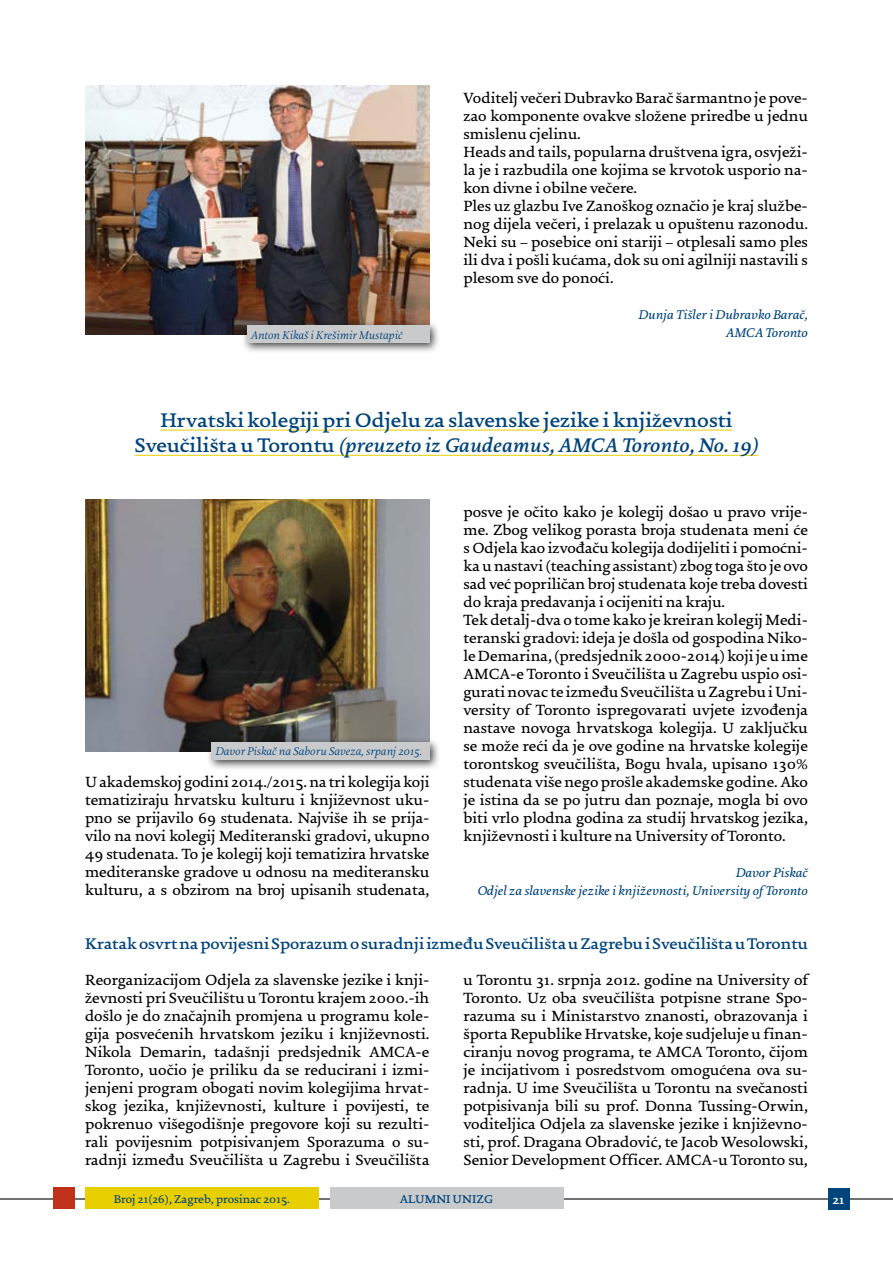
<style>
.page{position:relative;width:893px;height:1263px;background:#fff}
.page>*{position:absolute;margin:0;border:0;box-sizing:border-box;transform-origin:0 0}
.t1{font:700 21px/25.2px "Uni Zg";color:#00447c;text-align:center}
.t2{font:700 16.5px "Uni Zg";color:#00447c}
.t3{font:500 15.75px/18px "Uni Zg";color:#000;text-align:justify}
.t4{font:italic 500 13.5px/18px "Uni Zg";color:#00447c;text-align:right}
.t5{font:700 13.5px "Uni Zg";color:#fff}
.t6{font:italic 300 12px "Uni Zg";color:#00447c}
.t7{font:500 12px "Uni Zg";color:#00447c}
.t8{font:700 12px "Uni Zg";color:#00447c}
.s1{font-style:italic}
</style>
<div class="page">
<hr style="left:0;top:1198px;width:893px;height:1px;background:#717073">
<div style="left:828px;top:1188px;width:21px;height:21px;background:#00447c"></div>
<div style="left:53px;top:1188px;width:21px;height:21px;background:#c0311a"></div>
<div style="left:330px;top:1188px;width:233px;height:21px;background:#c9cacc"></div>
<div style="left:85px;top:1188px;width:234px;height:21px;background:#e8cf00"></div>
<img style="left:85px;top:85px;width:344px;height:249px">
<div style="left:241px;top:320px;width:200px;height:34px;background:#000;opacity:.75"></div>
<div style="left:247px;top:326px;width:182px;height:17px;background:#c9cacc"></div>
<hr style="left:160px;top:430px;width:573px;height:1px;background:#e8cf00">
<hr style="left:135px;top:455px;width:623px;height:1px;background:#e8cf00">
<img style="left:85px;top:499px;width:344px;height:252px">
<div style="left:206px;top:737px;width:234px;height:34px;background:#000;opacity:.75"></div>
<div style="left:211px;top:742px;width:218px;height:18px;background:#c9cacc"></div>
<p class="t3" style="left:463px;top:90px;width:346px;text-align:left">Voditelj večeri Dubravko Barač šarmantno je pove&shy;zao komponente ovakve složene priredbe u jednu smislenu cjelinu.<br>Heads and tails, popularna društvena igra, osvježi&shy;la je i razbudila one kojima se krvotok usporio na&shy;kon divne i obilne večere.<br>Ples uz glazbu Ive Zanoškog označio je kraj službe&shy;nog dijela večeri, i prelazak u opuštenu razonodu.<br>Neki su – posebice oni stariji – otplesali samo ples ili dva i pošli kućama, dok su oni agilniji nastavili s plesom sve do ponoći.</p>
<p class="t4" style="left:638px;top:307px;width:171px">Dunja Tišler i Dubravko Barač,</p>
<p class="t6" style="left:251px;top:328px;width:153px">Anton Kikaš i Krešimir Mustapić</p>
<p class="t4" style="left:726px;top:325px;width:84px">AMCA Toronto</p>
<h1 class="t1" style="left:135px;top:409px;width:625px">Hrvatski kolegiji pri Odjelu za slavenske jezike i književnosti<br>Sveučilišta u Torontu <span class="s1">(preuzeto iz Gaudeamus, AMCA Toronto, No. 19)</span></h1>
<p class="t6" style="left:216px;top:745px;width:208px">Davor Piskač na Saboru Saveza, srpanj 2015.</p>
<p class="t3" style="left:85px;top:774px;width:346px">U akademskoj godini 2014./2015. na tri kolegija koji tematiziraju hrvatsku kulturu i književnost uku&shy;pno se prijavilo 69 studenata. Najviše ih se prija&shy;vilo na novi kolegij Mediteranski gradovi, ukupno 49 studenata. To je kolegij koji tematizira hrvatske mediteranske gradove u odnosu na mediteransku kulturu, a s obzirom na broj upisanih studenata,</p>
<p class="t3" style="left:463px;top:504px;width:346px;text-align:left">posve je očito kako je kolegij došao u pravo vrije&shy;me. Zbog velikog porasta broja studenata meni će s Odjela kao izvođaču kolegija dodijeliti i pomoćni&shy;ka u nastavi (teaching assistant) zbog toga što je ovo sad već popriličan broj studenata koje treba dovesti do kraja predavanja i ocijeniti na kraju.<br>Tek detalj-dva o tome kako je kreiran kolegij Medi&shy;teranski gradovi: ideja je došla od gospodina Niko&shy;le Demarina, (predsjednik 2000-2014) koji je u ime AMCA-e Toronto i Sveučilišta u Zagrebu uspio osi&shy;gurati novac te između Sveučilišta u Zagrebu i Uni&shy;versity of Toronto ispregovarati uvjete izvođenja nastave novoga hrvatskoga kolegija. U zaključku se može reći da je ove godine na hrvatske kolegije torontskog sveučilišta, Bogu hvala, upisano 130% studenata više nego prošle akademske godine. Ako je istina da se po jutru dan poznaje, mogla bi ovo biti vrlo plodna godina za studij hrvatskog jezika, književnosti i kulture na University of Toronto.</p>
<p class="t4" style="left:477px;top:865px;width:332px">Davor Piskač<br>Odjel za slavenske jezike i književnosti, University of Toronto</p>
<p class="t2" style="left:85px;top:935px;width:724px">Kratak osvrt na povijesni Sporazum o suradnji između Sveučilišta u Zagrebu i Sveučilišta u Torontu</p>
<p class="t3" style="left:85px;top:972px;width:346px">Reorganizacijom Odjela za slavenske jezike i knji&shy;ževnosti pri Sveučilištu u Torontu krajem 2000.-ih došlo je do značajnih promjena u programu kole&shy;gija posvećenih hrvatskom jeziku i književnosti.<br>Nikola Demarin, tadašnji predsjednik AMCA-e Toronto, uočio je priliku da se reducirani i izmi&shy;jenjeni program obogati novim kolegijima hrvat&shy;skog jezika, književnosti, kulture i povijesti, te pokrenuo višegodišnje pregovore koji su rezulti&shy;rali povijesnim potpisivanjem Sporazuma o su&shy;radnji između Sveučilišta u Zagrebu i Sveučilišta</p>
<p class="t3" style="left:463px;top:972px;width:346px">u Torontu 31. srpnja 2012. godine na University of Toronto. Uz oba sveučilišta potpisne strane Spo&shy;razuma su i Ministarstvo znanosti, obrazovanja i športa Republike Hrvatske, koje sudjeluje u finan&shy;ciranju novog programa, te AMCA Toronto, čijom je incijativom i posredstvom omogućena ova su&shy;radnja. U ime Sveučilišta u Torontu na svečanosti potpisivanja bili su prof. Donna Tussing-Orwin, voditeljica Odjela za slavenske jezike i književno&shy;sti, prof. Dragana Obradović, te Jacob Wesolowski, Senior Development Officer. AMCA-u Toronto su,</p>
<p class="t7" style="left:114px;top:1193px;width:178px">Broj 21(26), Zagreb, prosinac 2015.</p>
<p class="t8" style="left:400px;top:1193px;width:95px">ALUMNI UNIZG</p>
<p class="t5" style="left:832px;top:1192px;width:14px">21</p>
</div>
